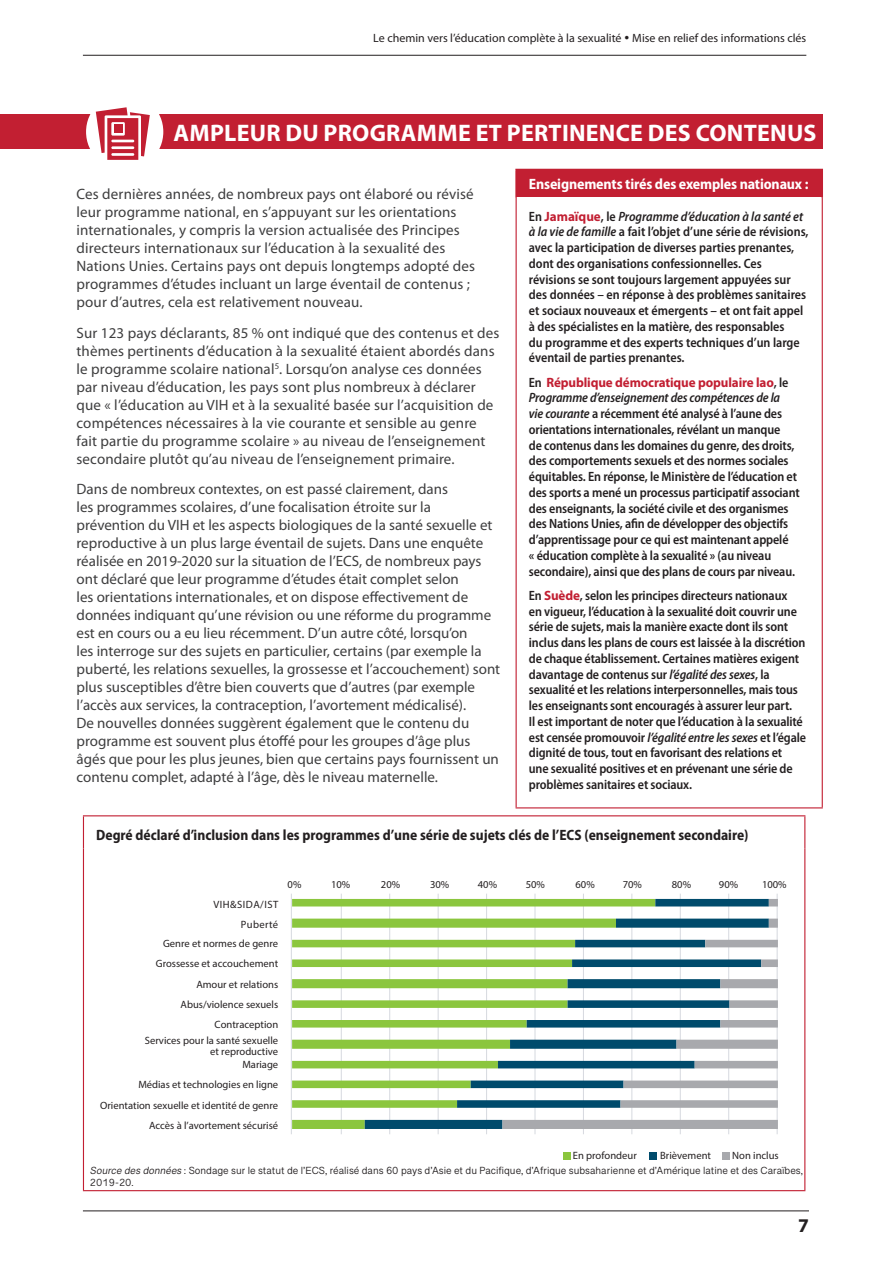
<style>
.page{position:relative;width:893px;height:1263px;background:#fff}
.page>*{position:absolute;margin:0;border:0;box-sizing:border-box;transform-origin:0 0}
.Titre{font:700 24px "Myriad Pro";letter-spacing:.01em;color:#fff}
.t1{font:700 19.5px "Myriad Pro";color:#231f20}
.TEXTE{font:15px/18px "Myriad Pro";color:#3e3e3f}
.BOX_2_Head{font:700 semi-condensed 15px "Myriad Pro";color:#231f20}
.BOX_2_Head-2{font:700 semi-condensed 15px "Myriad Pro";letter-spacing:-.01em;color:#fff}
.BOX_2_text{font:600 semi-condensed 13.5px/15.8px "Myriad Pro";letter-spacing:-.01em;color:#231f20}
.t2{font:12px "Myriad Pro";color:#231f20}
.t3{font:10.65px/19.6px "Myriad Pro";color:#231f20;text-align:right}
.p6_Box_Head{font:10.5px/12px "Grantha Sangam MN";color:#231f20}
.s1{font-weight:700;font-stretch:normal;color:#c21f32}
.s2{font-style:italic}
</style>
<div class="page">
<hr style="left:83px;top:55px;width:723px;height:1px;background:#231f20">
<hr style="left:83px;top:1210px;width:726px;height:1px;background:#231f20">
<div style="left:0;top:115px;width:823px;height:34px;background:#c21f32"></div>
<div style="left:86px;top:93px;width:77px;height:77px;background:#fff;border-radius:50%"></div>
<svg style="left:96px;top:107px;width:54px;height:53px"></svg>
<div style="left:114px;top:125px;width:8px;height:8px;background:#c21f32"></div>
<div style="left:516px;top:169px;width:306px;height:29px;background:#c21f32"></div>
<hr style="left:821px;top:170px;width:2px;height:28px;background:#c21f32">
<hr style="left:516px;top:198px;width:1px;height:609px;background:#c21f32">
<hr style="left:822px;top:198px;width:1px;height:609px;background:#c21f32">
<hr style="left:516px;top:807px;width:307px;height:1px;background:#c21f32">
<hr style="left:515px;top:169px;width:308px;height:1px;background:#c21f32">
<hr style="left:515px;top:170px;width:2px;height:28px;background:#c21f32">
<hr style="left:83px;top:815px;width:722px;height:1px;background:#c21f32">
<hr style="left:83px;top:816px;width:1px;height:32px;background:#c21f32">
<hr style="left:804px;top:816px;width:1px;height:32px;background:#c21f32">
<hr style="left:83px;top:848px;width:1px;height:342px;background:#c21f32">
<hr style="left:804px;top:848px;width:1px;height:342px;background:#c21f32">
<hr style="left:83px;top:1190px;width:722px;height:1px;background:#c21f32">
<hr style="left:291px;top:894px;width:1px;height:240px;background:#d6d9df">
<hr style="left:341px;top:894px;width:1px;height:240px;background:#d6d9df">
<hr style="left:389px;top:894px;width:1px;height:240px;background:#d6d9df">
<hr style="left:438px;top:894px;width:1px;height:240px;background:#d6d9df">
<hr style="left:486px;top:894px;width:1px;height:240px;background:#d6d9df">
<hr style="left:535px;top:894px;width:1px;height:240px;background:#d6d9df">
<hr style="left:583px;top:894px;width:1px;height:240px;background:#d6d9df">
<hr style="left:631px;top:894px;width:1px;height:240px;background:#d6d9df">
<hr style="left:680px;top:894px;width:1px;height:240px;background:#d6d9df">
<hr style="left:728px;top:894px;width:1px;height:240px;background:#d6d9df">
<hr style="left:777px;top:894px;width:1px;height:240px;background:#d6d9df">
<svg style="left:292px;top:899px;width:73px;height:230px"></svg>
<svg style="left:365px;top:899px;width:137px;height:230px"></svg>
<svg style="left:502px;top:899px;width:276px;height:230px"></svg>
<div style="left:563px;top:1152px;width:7px;height:7px;background:#8bc63e"></div>
<div style="left:649px;top:1152px;width:8px;height:7px;background:#004b6c"></div>
<div style="left:722px;top:1152px;width:8px;height:7px;background:#a8a9ad"></div>
<p class="t2" style="left:373px;top:31px;width:434px">Le chemin vers l’éducation complète à la sexualité • Mise en relief des informations clés</p>
<p class="Titre" style="left:174px;top:117px;width:645px">AMPLEUR DU PROGRAMME ET PERTINENCE DES CONTENUS</p>
<p class="BOX_2_Head-2" style="left:529px;top:175px;width:281px">Enseignements tirés des exemples nationaux :</p>
<p class="BOX_2_text" style="left:529px;top:208px;width:281px">En <span class="s1">Jamaïque</span>, le <span class="s2">Programme d’éducation à la santé et à la vie de famille</span> a fait l’objet d’une série de révisions, avec la participation de diverses parties prenantes, dont des organisations confessionnelles. Ces révisions se sont toujours largement appuyées sur des données – en réponse à des problèmes sanitaires et sociaux nouveaux et émergents – et ont fait appel à des spécialistes en la matière, des responsables<br>du programme et des experts techniques d’un large éventail de parties prenantes.</p>
<p class="BOX_2_text" style="left:529px;top:374px;width:272px">En <span class="s1">République démocratique populaire lao</span>, le <span class="s2">Programme d’enseignement des compétences de la<br>vie courante</span> a récemment été analysé à l’aune des orientations internationales, révélant un manque<br>de contenus dans les domaines du genre, des droits, des comportements sexuels et des normes sociales équitables. En réponse, le Ministère de l’éducation et des sports a mené un processus participatif associant des enseignants, la société civile et des organismes des Nations Unies, afin de développer des objectifs d’apprentissage pour ce qui est maintenant appelé<br>« éducation complète à la sexualité » (au niveau secondaire), ainsi que des plans de cours par niveau.</p>
<p class="BOX_2_text" style="left:529px;top:587px;width:279px">En <span class="s1">Suède</span>, selon les principes directeurs nationaux<br>en vigueur, l’éducation à la sexualité doit couvrir une série de sujets, mais la manière exacte dont ils sont inclus dans les plans de cours est laissée à la discrétion de chaque établissement. Certaines matières exigent davantage de contenus sur <span class="s2">l’égalité des sexes</span>, la sexualité et les relations interpersonnelles, mais tous les enseignants sont encouragés à assurer leur part.<br>Il est important de noter que l’éducation à la sexualité est censée promouvoir <span class="s2">l’égalité entre les sexes</span> et l’égale dignité de tous, tout en favorisant des relations et<br>une sexualité positives et en prévenant une série de problèmes sanitaires et sociaux.</p>
<p class="BOX_2_Head" style="left:96px;top:825px;width:654px">Degré déclaré d’inclusion dans les programmes d’une série de sujets clés de l’ECS (enseignement secondaire)</p>
<p class="t3" style="left:287px;top:874px;width:16px">0%</p>
<p class="t3" style="left:331px;top:874px;width:21px">10%</p>
<p class="t3" style="left:381px;top:874px;width:21px">20%</p>
<p class="t3" style="left:430px;top:874px;width:21px">30%</p>
<p class="t3" style="left:478px;top:874px;width:21px">40%</p>
<p class="t3" style="left:526px;top:874px;width:21px">50%</p>
<p class="t3" style="left:575px;top:874px;width:21px">60%</p>
<p class="t3" style="left:623px;top:874px;width:21px">70%</p>
<p class="t3" style="left:672px;top:874px;width:21px">80%</p>
<p class="t3" style="left:719px;top:874px;width:21px">90%</p>
<p class="t3" style="left:762px;top:874px;width:26px">100%</p>
<p class="t3" style="left:156px;top:894px;width:124px">VIH&amp;SIDA/IST<br>Puberté<br>Genre et normes de genre<br>Grossesse et accouchement</p>
<p class="t3" style="left:181px;top:975px;width:99px">Amour et relations<br>Abus/violence sexuels<br>Contraception</p>
<p class="t3" style="left:145px;top:1035px;width:135px;line-height:10.6px">Services pour la santé sexuelle et reproductive</p>
<p class="t3" style="left:138px;top:1055px;width:141px">Mariage<br>Médias et technologies en ligne</p>
<p class="t3" style="left:100px;top:1096px;width:180px">Orientation sexuelle et identité de genre<br>Accès à l’avortement sécurisé</p>
<p class="t3" style="left:573px;top:1146px;width:65px">En profondeur</p>
<p class="t3" style="left:660px;top:1146px;width:52px">Brièvement</p>
<p class="t3" style="left:732px;top:1146px;width:48px">Non inclus</p>
<p class="p6_Box_Head" style="left:90px;top:1164px;width:715px"><span class="s2">Sourcedesdonnées</span>: Sondage sur le statut de l’ECS, réalisé dans 60 pays d’Asie et du Pacifique, d’Afrique subsaharienne et d’Amérique latine et des Caraïbes,<br>2019-20.</p>
<p class="TEXTE" style="left:77px;top:184px;width:400px">Ces dernières années, de nombreux pays ont élaboré ou révisé leur programme national, en s’appuyant sur les orientations internationales, y compris la version actualisée des Principes directeurs internationaux sur l’éducation à la sexualité des Nations Unies. Certains pays ont depuis longtemps adopté des programmes d’études incluant un large éventail de contenus ; pour d’autres, cela est relativement nouveau.</p>
<p class="TEXTE" style="left:77px;top:323px;width:424px">Sur 123 pays déclarants, 85 % ont indiqué que des contenus et des thèmes pertinents d’éducation à la sexualité étaient abordés dans le programme scolaire national<sup>5</sup>. Lorsqu’on analyse ces données par niveau d’éducation, les pays sont plus nombreux à déclarer que « l’éducation au VIH et à la sexualité basée sur l’acquisition de compétences nécessaires à la vie courante et sensible au genre fait partie du programme scolaire » au niveau de l’enseignement secondaire plutôt qu’au niveau de l’enseignement primaire.</p>
<p class="TEXTE" style="left:77px;top:480px;width:425px">Dans de nombreux contextes, on est passé clairement, dans<br>les programmes scolaires, d’une focalisation étroite sur la prévention du VIH et les aspects biologiques de la santé sexuelle et reproductive à un plus large éventail de sujets. Dans une enquête réalisée en 2019-2020 sur la situation de l’ECS, de nombreux pays ont déclaré que leur programme d’études était complet selon<br>les orientations internationales, et on dispose effectivement de données indiquant qu’une révision ou une réforme du programme est en cours ou a eu lieu récemment. D’un autre côté, lorsqu’on<br>les interroge sur des sujets en particulier, certains (par exemple la puberté, les relations sexuelles, la grossesse et l’accouchement) sont plus susceptibles d’être bien couverts que d’autres (par exemple l’accès aux services, la contraception, l’avortement médicalisé).<br>De nouvelles données suggèrent également que le contenu du programme est souvent plus étoffé pour les groupes d’âge plus âgés que pour les plus jeunes, bien que certains pays fournissent un contenu complet, adapté à l’âge, dès le niveau maternelle.</p>
<h2 class="t1" style="left:798px;top:1213px;width:12px">7</h2>
</div>
